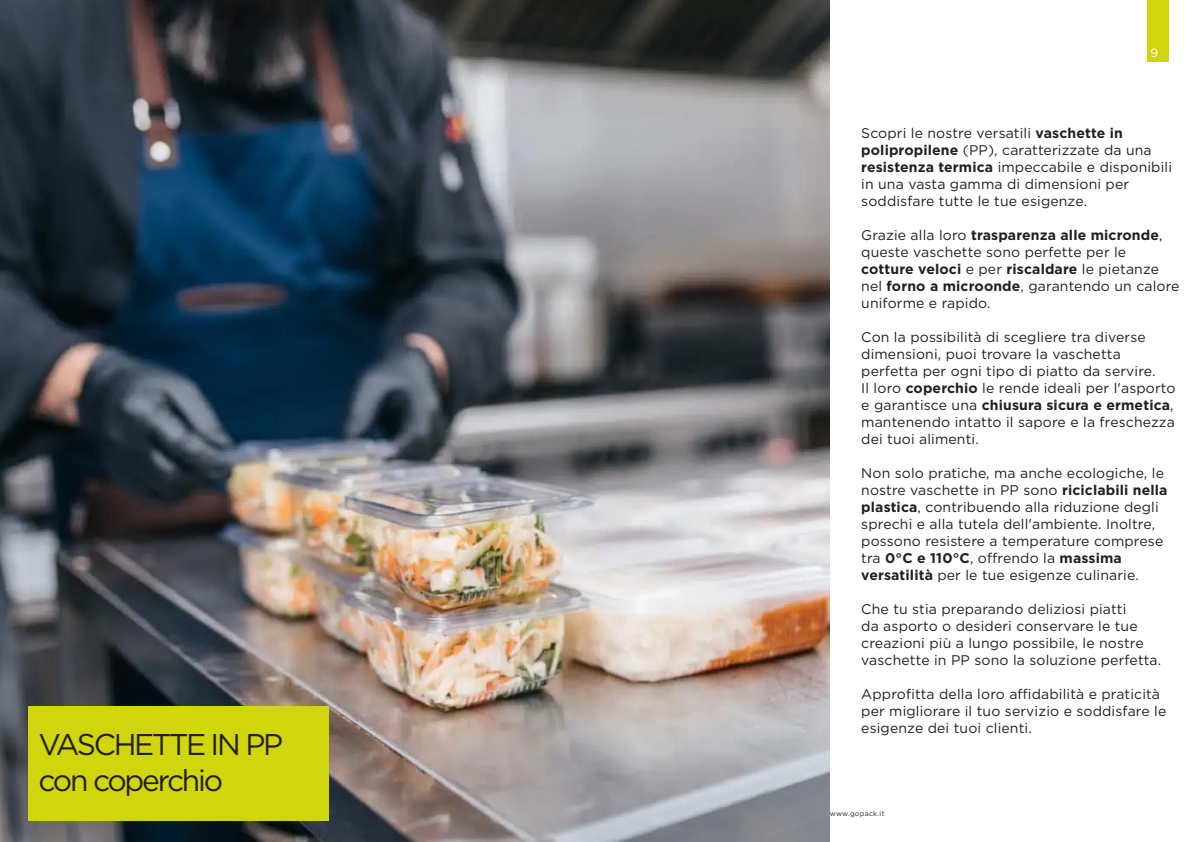
<style>
.page{position:relative;width:1191px;height:842px;background:#fff}
.page>*{position:absolute;margin:0;border:0;box-sizing:border-box;transform-origin:0 0}
.t1{font:30px "Gotham";letter-spacing:-.075em;color:#231f20}
.t2{font:14px/17px "Gotham";letter-spacing:.01em;color:#231f20}
.t3{font:12px "Gotham";color:#fff}
.t4{font:7px "Gotham";letter-spacing:.04em;color:#231f20}
.s1{font-weight:700}
</style>
<div class="page">
<div style="left:1147px;top:0;width:21px;height:62px;background:#d1d50e"></div>
<img style="left:0;top:0;width:829px;height:842px">
<div style="left:28px;top:706px;width:301px;height:114px;background:#d1d50e"></div>
<p class="t1" style="left:38px;top:725px;width:246px">VASCHETTE IN PP</p>
<p class="t1" style="left:38px;top:761px;width:186px">con coperchio</p>
<p class="t3" style="left:1150px;top:45px;width:9px">9</p>
<p class="t2" style="left:861px;top:124px;width:312px">Scopri le nostre versatili <span class="s1">vaschette in polipropilene</span> (PP), caratterizzate da una <span class="s1">resistenza termica</span> impeccabile e disponibili in una vasta gamma di dimensioni per soddisfare tutte le tue esigenze.</p>
<p class="t2" style="left:861px;top:226px;width:320px">Grazie alla loro <span class="s1">trasparenza alle micronde</span>, queste vaschette sono perfette per le <span class="s1">cotture veloci</span> e per <span class="s1">riscaldare</span> le pietanze nel <span class="s1">forno a microonde</span>, garantendo un calore uniforme e rapido.</p>
<p class="t2" style="left:861px;top:328px;width:296px">Con la possibilità di scegliere tra diverse dimensioni, puoi trovare la vaschetta perfetta per ogni tipo di piatto da servire.</p>
<p class="t2" style="left:861px;top:379px;width:316px">Il loro <span class="s1">coperchio</span> le rende ideali per l'asporto e garantisce una <span class="s1">chiusura sicura e ermetica</span>, mantenendo intatto il sapore e la freschezza dei tuoi alimenti.</p>
<p class="t2" style="left:861px;top:464px;width:308px">Non solo pratiche, ma anche ecologiche, le nostre vaschette in PP sono <span class="s1">riciclabili nella plastica</span>, contribuendo alla riduzione degli sprechi e alla tutela dell'ambiente. Inoltre, possono resistere a temperature comprese tra <span class="s1">0°C e 110°C</span>, offrendo la <span class="s1">massima versatilità</span> per le tue esigenze culinarie.</p>
<p class="t2" style="left:861px;top:600px;width:301px">Che tu stia preparando deliziosi piatti<br>da asporto o desideri conservare le tue creazioni più a lungo possibile, le nostre vaschette in PP sono la soluzione perfetta.</p>
<p class="t2" style="left:861px;top:685px;width:306px">Approfitta della loro affidabilità e praticità per migliorare il tuo servizio e soddisfare le esigenze dei tuoi clienti.</p>
<p class="t4" style="left:830px;top:809px;width:56px">www.gopack.it</p>
</div>
